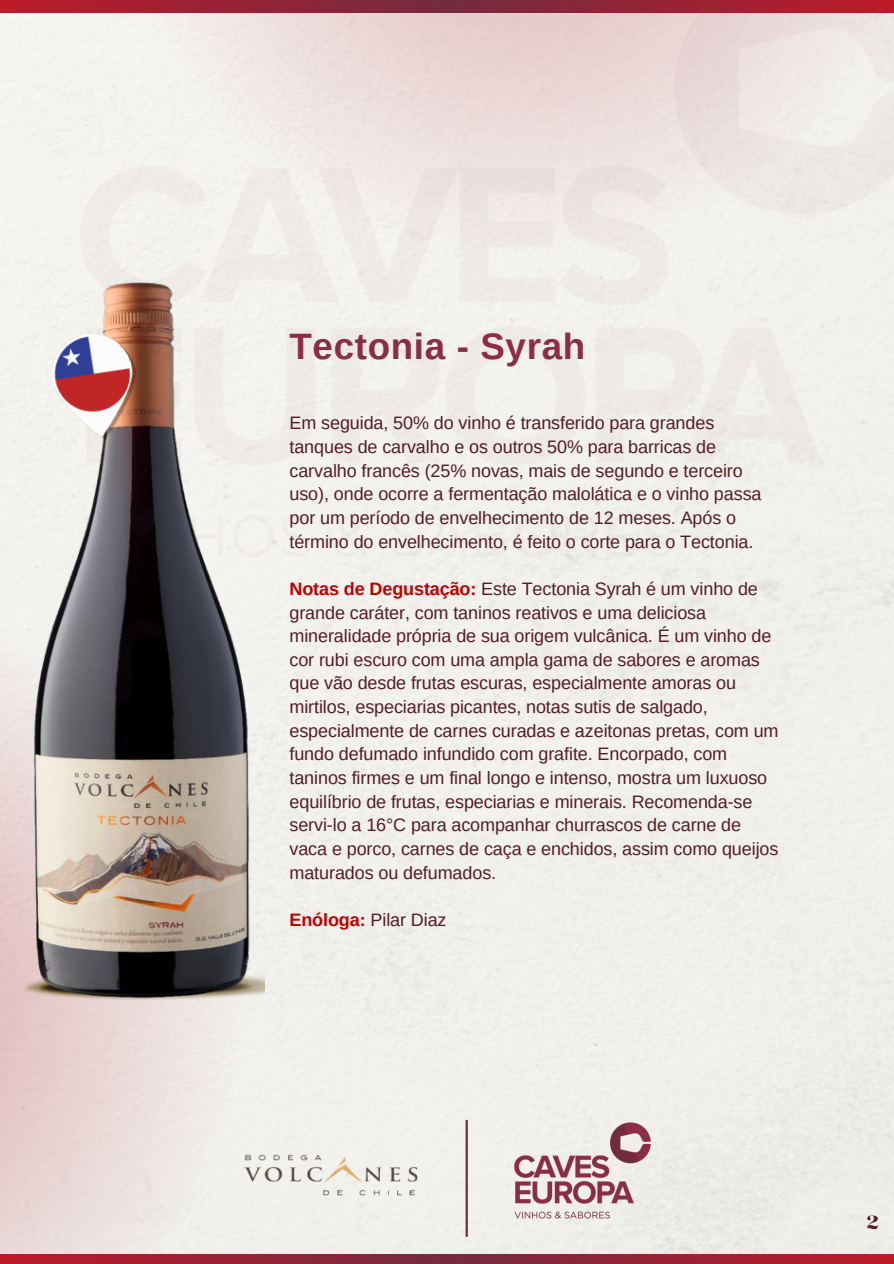
<style>
.page{position:relative;width:894px;height:1264px;background:#fff}
.page>*{position:absolute;margin:0;border:0;box-sizing:border-box;transform-origin:0 0}
.t1{font:700 36.75px "Arimo";letter-spacing:.02em;color:#8a2d45}
.t2{font:24px "Chloe";color:#541c23}
.t3{font:18px/23.7px "Arimo";letter-spacing:-.005em;color:#541c23}
.s1{font-weight:700;color:#c00000}
</style>
<div class="page">
<div style="left:0;top:13px;width:893px;height:1241px;background:#f0efec"></div>
<div style="left:264px;top:295px;width:629px;height:271px;background:#f1f0ec"></div>
<svg style="left:0;top:562px;width:281px;height:692px"></svg>
<svg style="left:74px;top:13px;width:819px;height:282px;fill:#efeae6"></svg>
<svg style="left:0;top:0;width:893px;height:13px"></svg>
<svg style="left:0;top:1254px;width:893px;height:9px"></svg>
<img style="left:513px;top:1122px;width:138px;height:98px">
<hr style="left:465px;top:1119px;width:2px;height:117px;background:#732b40">
<img style="left:242px;top:1137px;width:194px;height:76px">
<img style="left:4px;top:266px;width:260px;height:821px">
<img style="left:47px;top:328px;width:98px;height:118px">
<h1 class="t1" style="left:289px;top:325px;width:297px">Tectonia - Syrah</h1>
<p class="t3" style="left:289px;top:411px;width:473px">Em seguida, 50% do vinho é transferido para grandes tanques de carvalho e os outros 50% para barricas de carvalho francês (25% novas, mais de segundo e terceiro uso), onde ocorre a fermentação malolática e o vinho passa por um período de envelhecimento de 12 meses. Após o término do envelhecimento, é feito o corte para o Tectonia.</p>
<p class="t3" style="left:289px;top:577px;width:490px"><span class="s1">Notas de Degustação:</span> Este Tectonia Syrah é um vinho de grande caráter, com taninos reativos e uma deliciosa mineralidade própria de sua origem vulcânica. É um vinho de cor rubi escuro com uma ampla gama de sabores e aromas que vão desde frutas escuras, especialmente amoras ou mirtilos, especiarias picantes, notas sutis de salgado, especialmente de carnes curadas e azeitonas pretas, com um fundo defumado infundido com grafite. Encorpado, com taninos firmes e um final longo e intenso, mostra um luxuoso equilíbrio de frutas, especiarias e minerais. Recomenda-se servi-lo a 16°C para acompanhar churrascos de carne de vaca e porco, carnes de caça e enchidos, assim como queijos maturados ou defumados.</p>
<p class="t3" style="left:289px;top:907px;width:158px"><span class="s1">Enóloga:</span> Pilar Diaz</p>
<p class="t2" style="left:866px;top:1211px;width:14px">2</p>
</div>
